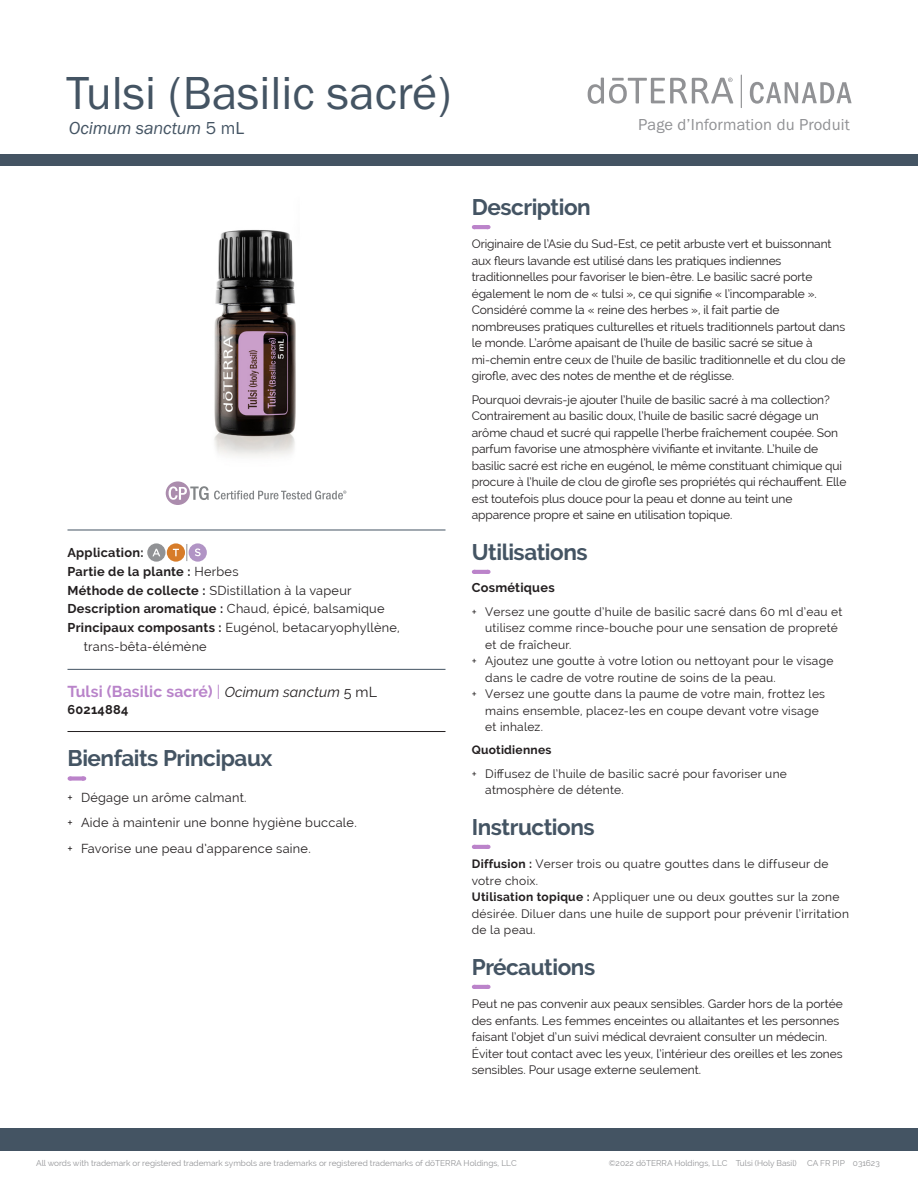
<style>
.page{position:relative;width:918px;height:1188px;background:#fff}
.page>*{position:absolute;margin:0;border:0;box-sizing:border-box;transform-origin:0 0}
.Title_Main{font:48px "Franklin Gothic URW Boo";color:#445463}
.Header__Sanctuary_da{font:700 22.5px "Raleway";letter-spacing:-.02em;color:#445463}
.Title_Bottom_Italic{font:18px "Franklin Gothic URW Boo Ita";letter-spacing:-.01em;color:#445463}
.PIP_Identifier_on_ri{font:16.5px "Franklin Gothic URW Boo";letter-spacing:.01em;color:#919295}
.Tag_H1_Italic___Rule{font:700 15.75px "Raleway";letter-spacing:.01em;color:#b984ca}
.Oil_Attributes_Panel{font:12.75px/18.8px "Raleway";letter-spacing:.02em;color:#231f20}
.Oil_Attributes_Panel-2{font:700 12.75px "Raleway";letter-spacing:.02em;color:#231f20}
.Oil_Attributes_Top{font:700 12.75px "Raleway";letter-spacing:.02em;color:#231f20}
.Directions____body{font:700 12.75px "Raleway";letter-spacing:.02em;color:#231f20}
.Tag_PV___Bottom_Rule{font:700 12.75px "Raleway";letter-spacing:.02em;color:#231f20}
.Body{font:12px/16.5px "Raleway";letter-spacing:-.01em;color:#231f20}
.Body-2{font:12px/16.5px "Raleway";letter-spacing:.02em;color:#231f20}
.Body-3{font:12px/16.5px "Raleway";letter-spacing:.025em;color:#231f20}
.Directions____body-2{font:700 12px "Raleway";letter-spacing:.02em;color:#231f20}
.Footer_Right{font:8.25px "Raleway";color:#919295}
.s1{font-family:"Franklin Gothic URW Boo"}
.s2{font-weight:400}
.s3{font-weight:700}
.s4{font-weight:400;font-style:italic;font-size:14.25px;color:#231f20}
.s5{font-weight:400;font-size:14.25px;color:#231f20}
</style>
<div class="page">
<img style="left:214px;top:230px;width:82px;height:227px">
<div style="left:0;top:1128px;width:918px;height:23px;background:#445463"></div>
<div style="left:0;top:155px;width:918px;height:11px;background:#445463"></div>
<svg style="left:166px;top:481px;width:180px;height:24px"></svg>
<hr style="left:474px;top:225px;width:14px;height:4px;background:#bb83ca">
<hr style="left:474px;top:570px;width:14px;height:4px;background:#bb83ca">
<hr style="left:474px;top:845px;width:14px;height:4px;background:#bb83ca">
<hr style="left:474px;top:985px;width:14px;height:4px;background:#bb83ca">
<hr style="left:68px;top:530px;width:378px;height:1px;background:#445463">
<hr style="left:68px;top:669px;width:378px;height:1px;background:#445463">
<hr style="left:68px;top:731px;width:378px;height:1px;background:#231f20">
<svg style="left:70px;top:776px;width:14px;height:5px"></svg>
<div style="left:188px;top:544px;width:18px;height:17px;border:1px solid #fff;border-radius:50%"></div>
<div style="left:189px;top:543px;width:18px;height:19px;background:#b194c5;border-radius:50%"></div>
<svg style="left:195px;top:548px;width:6px;height:8px"></svg>
<svg style="left:186px;top:544px;width:1px;height:17px"></svg>
<div style="left:147px;top:543px;width:19px;height:19px;background:#919295;border-radius:50%"></div>
<svg style="left:152px;top:549px;width:8px;height:7px"></svg>
<div style="left:167px;top:543px;width:18px;height:19px;background:#d77c29;border-radius:50%"></div>
<svg style="left:173px;top:549px;width:6px;height:7px"></svg>
<svg style="left:750px;top:82px;width:102px;height:22px"></svg>
<svg style="left:588px;top:78px;width:145px;height:26px"></svg>
<hr style="left:741px;top:75px;width:1px;height:33px;background:#919295">
<p class="Title_Main" style="left:66px;top:63px;width:387px">Tulsi (Basilic sacré)</p>
<p class="Title_Bottom_Italic" style="left:69px;top:117px;width:177px">Ocimum sanctum <span class="s1">5 mL</span></p>
<p class="PIP_Identifier_on_ri" style="left:638px;top:114px;width:213px">Page d’Information du Produit</p>
<p class="Oil_Attributes_Top" style="left:68px;top:545px;width:78px">Application:</p>
<p class="Oil_Attributes_Panel-2" style="left:68px;top:564px;width:173px">Partie de la plante : <span class="s2">Herbes</span></p>
<p class="Oil_Attributes_Panel" style="left:68px;top:581px;width:286px"><span class="s3">Méthode de collecte :</span> SDistillation à la vapeur</p>
<p class="Oil_Attributes_Panel-2" style="left:68px;top:602px;width:319px">Description aromatique : <span class="s2">Chaud, épicé, balsamique</span></p>
<p class="Oil_Attributes_Panel" style="left:84px;top:618px;width:318px;text-indent:-16px"><span class="s3">Principaux composants :</span> Eugénol, betacaryophyllène, trans-bêta-élémène</p>
<p class="Tag_H1_Italic___Rule" style="left:68px;top:682px;width:311px">Tulsi (Basilic sacré) <span class="s2">|</span> <span class="s4">Ocimum sanctum</span> <span class="s5">5 mL</span></p>
<p class="Tag_PV___Bottom_Rule" style="left:68px;top:703px;width:62px">60214884</p>
<p class="Header__Sanctuary_da" style="left:68px;top:745px;width:206px">Bienfaits Principaux</p>
<p class="Oil_Attributes_Panel" style="left:68px;top:788px;width:181px">+ Dégage un arôme calmant.</p>
<p class="Oil_Attributes_Panel" style="left:68px;top:814px;width:291px">+ Aide à maintenir une bonne hygiène buccale.</p>
<p class="Oil_Attributes_Panel" style="left:68px;top:839px;width:245px">+ Favorise une peau d’apparence saine.</p>
<p class="Header__Sanctuary_da" style="left:472px;top:194px;width:121px">Description</p>
<p class="Body" style="left:472px;top:236px;width:375px">Originaire de l’Asie du Sud-Est, ce petit arbuste vert et buissonnant aux fleurs lavande est utilisé dans les pratiques indiennes traditionnelles pour favoriser le bien-être. Le basilic sacré porte également le nom de « tulsi », ce qui signifie « l’incomparable ».<br>Considéré comme la « reine des herbes », il fait partie de nombreuses pratiques culturelles et rituels traditionnels partout dans le monde. L’arôme apaisant de l’huile de basilic sacré se situe à mi-chemin entre ceux de l’huile de basilic traditionnelle et du clou de girofle, avec des notes de menthe et de réglisse.</p>
<p class="Body" style="left:472px;top:391px;width:376px">Pourquoi devrais-je ajouter l’huile de basilic sacré à ma collection?<br>Contrairement au basilic doux, l’huile de basilic sacré dégage un arôme chaud et sucré qui rappelle l’herbe fraîchement coupée. Son parfum favorise une atmosphère vivifiante et invitante. L’huile de basilic sacré est riche en eugénol, le même constituant chimique qui procure à l’huile de clou de girofle ses propriétés qui réchauffent. Elle est toutefois plus douce pour la peau et donne au teint une apparence propre et saine en utilisation topique.</p>
<p class="Header__Sanctuary_da" style="left:472px;top:539px;width:117px">Utilisations</p>
<p class="Directions____body" style="left:472px;top:581px;width:84px">Cosmétiques</p>
<p class="Body-2" style="left:485px;top:603px;width:359px;text-indent:-14px">+ Versez une goutte d’huile de basilic sacré dans 60 ml d’eau et utilisez comme rince-bouche pour une sensation de propreté et de fraîcheur.</p>
<p class="Body-2" style="left:485px;top:653px;width:350px;text-indent:-14px">+ Ajoutez une goutte à votre lotion ou nettoyant pour le visage dans le cadre de votre routine de soins de la peau.</p>
<p class="Body-2" style="left:485px;top:686px;width:341px;text-indent:-14px">+ Versez une goutte dans la paume de votre main, frottez les mains ensemble, placez-les en coupe devant votre visage et inhalez.</p>
<p class="Directions____body-2" style="left:472px;top:743px;width:81px">Quotidiennes</p>
<p class="Body-2" style="left:485px;top:765px;width:303px;text-indent:-14px">+ Diffusez de l’huile de basilic sacré pour favoriser une atmosphère de détente.</p>
<p class="Header__Sanctuary_da" style="left:472px;top:814px;width:124px">Instructions</p>
<p class="Body-3" style="left:472px;top:856px;width:358px"><span class="s3">Diffusion :</span> Verser trois ou quatre gouttes dans le diffuseur de votre choix.</p>
<p class="Body-3" style="left:472px;top:889px;width:379px"><span class="s3">Utilisation topique :</span> Appliquer une ou deux gouttes sur la zone désirée. Diluer dans une huile de support pour prévenir l’irritation de la peau.</p>
<p class="Header__Sanctuary_da" style="left:472px;top:954px;width:125px">Précautions</p>
<p class="Body" style="left:472px;top:996px;width:373px">Peut ne pas convenir aux peaux sensibles. Garder hors de la portée des enfants. Les femmes enceintes ou allaitantes et les personnes faisant l’objet d’un suivi médical devraient consulter un médecin.<br>Éviter tout contact avec les yeux, l’intérieur des oreilles et les zones sensibles. Pour usage externe seulement.</p>
<p class="Footer_Right" style="left:36px;top:1159px;width:482px">All words with trademark or registered trademark symbols are trademarks or registered trademarks of dōTERRA Holdings, LLC</p>
<p class="Footer_Right" style="left:609px;top:1159px;width:190px">©2022 dōTERRA Holdings, LLC Tulsi (Holy Basil)</p>
<p class="Footer_Right" style="left:807px;top:1159px;width:74px">CA FR PIP 031623</p>
</div>
